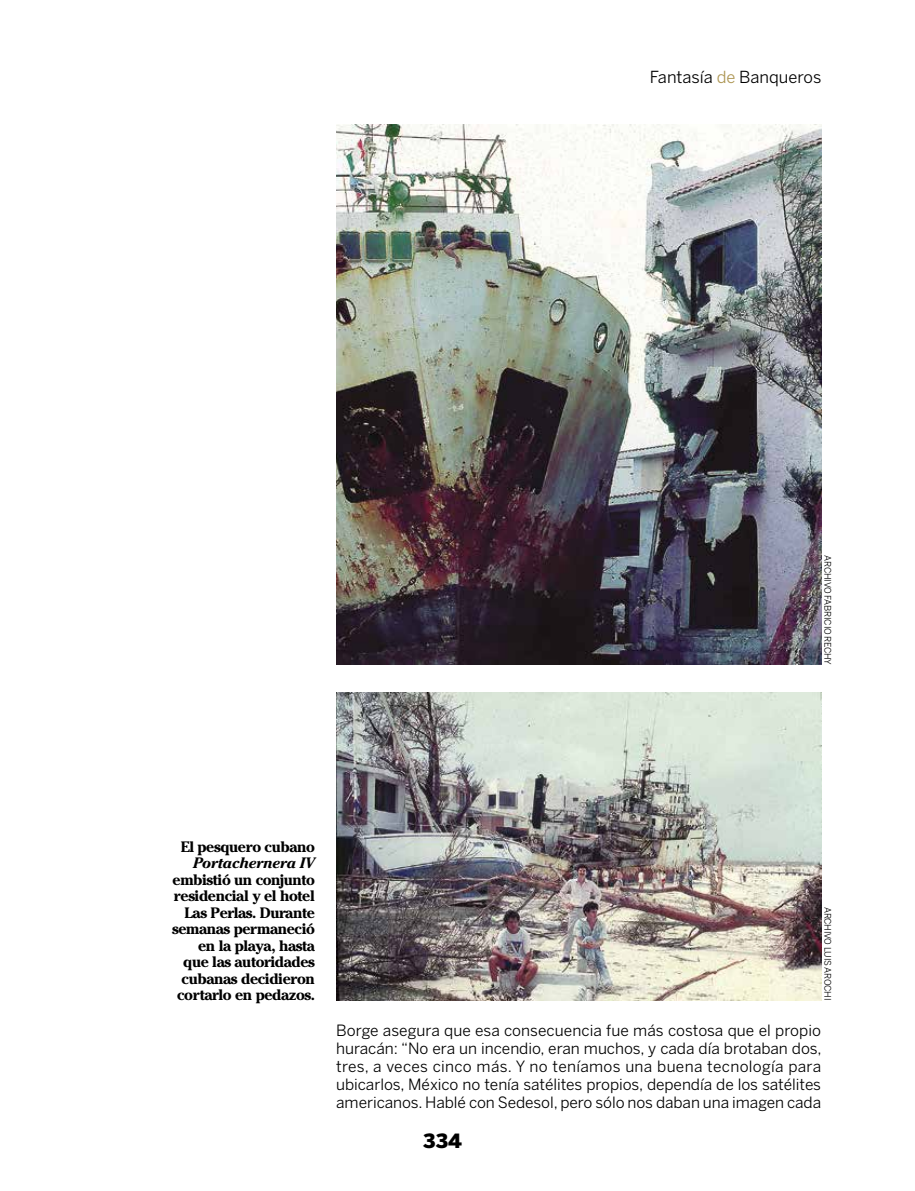
<style>
.page{position:relative;width:915px;height:1191px;background:#fff}
.page>*{position:absolute;margin:0;border:0;box-sizing:border-box;transform-origin:0 0}
.t1{font:900 19.5px "Benton Sans";color:#000}
.t2{font:16.5px "Benton Sans";color:#000}
.t3{font:15.45px/18px "Benton Sans";letter-spacing:-.005em;color:#000;text-align:justify}
.t4{font:700 15px/16.5px "Cheltenham Std";letter-spacing:-.03em;color:#000;text-align:right}
.t5{font:italic 700 15px "Cheltenham Std";letter-spacing:-.03em;color:#000}
.t6{font:9px "Benton Sans";letter-spacing:-.025em;color:#000}
.s1{color:#ad9653}
</style>
<div class="page">
<img style="left:336px;top:124px;width:485px;height:540px">
<img style="left:336px;top:692px;width:485px;height:308px">
<p class="t2" style="left:649px;top:67px;width:173px">Fantasía <span class="s1">de</span> Banqueros</p>
<p class="t6" style="left:832px;top:555px;width:111px;rotate:90deg">ARCHIVO FABRICIO RECHY</p>
<p class="t4" style="left:181px;top:838px;width:136px">El pesquero cubano</p>
<p class="t5" style="left:193px;top:854px;width:123px">Portachernera IV</p>
<p class="t4" style="left:172px;top:871px;width:144px">embistió un conjunto residencial y el hotel<br>Las Perlas. Durante semanas permaneció en la playa, hasta que las autoridades cubanas decidieron cortarlo en pedazos.</p>
<p class="t6" style="left:832px;top:906px;width:95px;rotate:90deg">ARCHIVO LUIS AROCHI</p>
<p class="t3" style="left:336px;top:1021px;width:486px">Borge asegura que esa consecuencia fue más costosa que el propio huracán: “No era un incendio, eran muchos, y cada día brotaban dos, tres, a veces cinco más. Y no teníamos una buena tecnología para ubicarlos, México no tenía satélites propios, dependía de los satélites americanos. Hablé con Sedesol, pero sólo nos daban una imagen cada</p>
<p class="t1" style="left:423px;top:1129px;width:40px">334</p>
</div>
